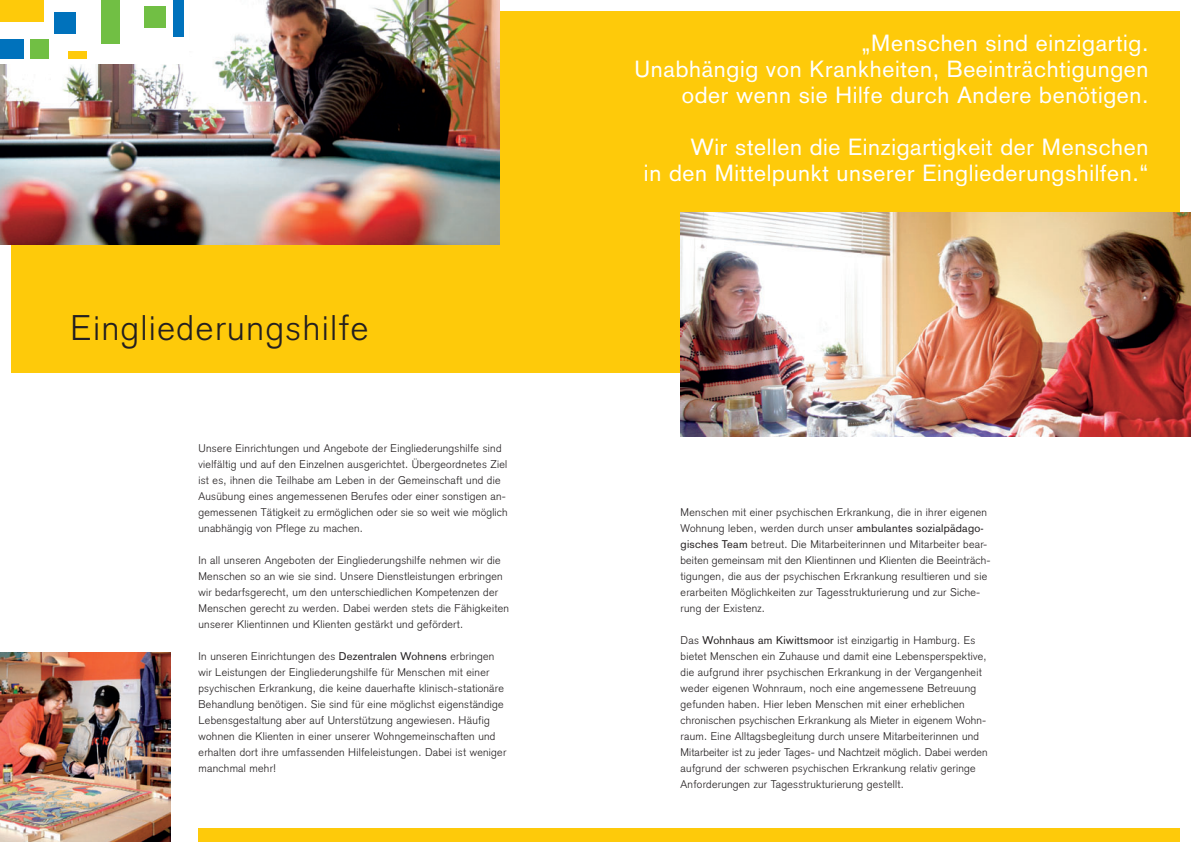
<style>
.page{position:relative;width:1191px;height:842px;background:#fff}
.page>*{position:absolute;margin:0;border:0;box-sizing:border-box;transform-origin:0 0}
.t1{font:300 35px "Akzidenz Grotesk";letter-spacing:.05em;color:#231f20}
.t2{font:23px/26px "Akzidenz Grotesk";letter-spacing:.03em;color:#fff;text-align:right}
.t3{font:300 11px/16px "Akzidenz Grotesk";letter-spacing:.025em;color:#231f20}
.s1{font-weight:400}
</style>
<div class="page">
<div style="left:595px;top:11px;width:584px;height:216px;background:#feca0a"></div>
<div style="left:11px;top:11px;width:669px;height:362px;background:#feca0a"></div>
<div style="left:198px;top:828px;width:981px;height:14px;background:#feca0a"></div>
<img style="left:0;top:0;width:499px;height:244px">
<img style="left:0;top:652px;width:170px;height:190px">
<div style="left:0;top:0;width:189px;height:64px;background:#fff"></div>
<div style="left:69px;top:52px;width:18px;height:6px;background:#feca0a"></div>
<div style="left:101px;top:0;width:19px;height:44px;background:#71bf44"></div>
<div style="left:174px;top:0;width:9px;height:36px;background:#0072bc"></div>
<div style="left:54px;top:12px;width:22px;height:22px;background:#0072bc"></div>
<div style="left:30px;top:39px;width:19px;height:19px;background:#71bf44"></div>
<div style="left:0;top:39px;width:24px;height:19px;background:#0072bc"></div>
<div style="left:144px;top:6px;width:22px;height:22px;background:#71bf44"></div>
<img style="left:680px;top:212px;width:511px;height:224px">
<div style="left:0;top:0;width:43px;height:22px;background:#feca0a"></div>
<h1 class="t1" style="left:71px;top:315px;width:299px">Eingliederungshilfe</h1>
<p class="t3" style="left:198px;top:441px;width:311px">Unsere Einrichtungen und Angebote der Eingliederungshilfe sind vielfältig und auf den Einzelnen ausgerichtet. Übergeordnetes Ziel ist es, ihnen die Teilhabe am Leben in der Gemeinschaft und die Ausübung eines angemessenen Berufes oder einer sonstigen an&shy;gemessenen Tätigkeit zu ermöglichen oder sie so weit wie möglich unabhängig von Pflege zu machen.</p>
<p class="t3" style="left:198px;top:553px;width:312px">In all unseren Angeboten der Eingliederungshilfe nehmen wir die Menschen so an wie sie sind. Unsere Dienstleistungen erbringen wir bedarfsgerecht, um den unterschiedlichen Kompetenzen der Menschen gerecht zu werden. Dabei werden stets die Fähigkeiten unserer Klientinnen und Klienten gestärkt und gefördert.</p>
<p class="t3" style="left:198px;top:649px;width:309px">In unseren Einrichtungen des <span class="s1">Dezentralen Wohnens</span> erbringen wir Leistungen der Eingliederungshilfe für Menschen mit einer psychischen Erkrankung, die keine dauerhafte klinisch-stationäre Behandlung benötigen. Sie sind für eine möglichst eigenständige Lebensgestaltung aber auf Unterstützung angewiesen. Häufig wohnen die Klienten in einer unserer Wohngemeinschaften und erhalten dort ihre umfassenden Hilfeleistungen. Dabei ist weniger manchmal mehr!</p>
<h2 class="t2" style="left:634px;top:32px;width:515px">„Menschen sind einzigartig.<br>Unabhängig von Krankheiten, Beeinträchtigungen oder wenn sie Hilfe durch Andere benötigen.</h2>
<h2 class="t2" style="left:644px;top:136px;width:506px">Wir stellen die Einzigartigkeit der Menschen<br>in den Mittelpunkt unserer Eingliederungshilfen.“</h2>
<p class="t3" style="left:680px;top:505px;width:311px">Menschen mit einer psychischen Erkrankung, die in ihrer eigenen Wohnung leben, werden durch unser <span class="s1">ambulantes sozialpädago&shy;gisches Team</span> betreut. Die Mitarbeiterinnen und Mitarbeiter bear&shy;beiten gemeinsam mit den Klientinnen und Klienten die Beeinträch&shy;tigungen, die aus der psychischen Erkrankung resultieren und sie erarbeiten Möglichkeiten zur Tagesstrukturierung und zur Siche&shy;rung der Existenz.</p>
<p class="t3" style="left:680px;top:633px;width:308px">Das <span class="s1">Wohnhaus am Kiwittsmoor</span> ist einzigartig in Hamburg. Es bietet Menschen ein Zuhause und damit eine Lebensperspektive, die aufgrund ihrer psychischen Erkrankung in der Vergangenheit weder eigenen Wohnraum, noch eine angemessene Betreuung gefunden haben. Hier leben Menschen mit einer erheblichen chronischen psychischen Erkrankung als Mieter in eigenem Wohn&shy;raum. Eine Alltagsbegleitung durch unsere Mitarbeiterinnen und Mitarbeiter ist zu jeder Tages- und Nachtzeit möglich. Dabei werden aufgrund der schweren psychischen Erkrankung relativ geringe Anforderungen zur Tagesstrukturierung gestellt.</p>
</div>
